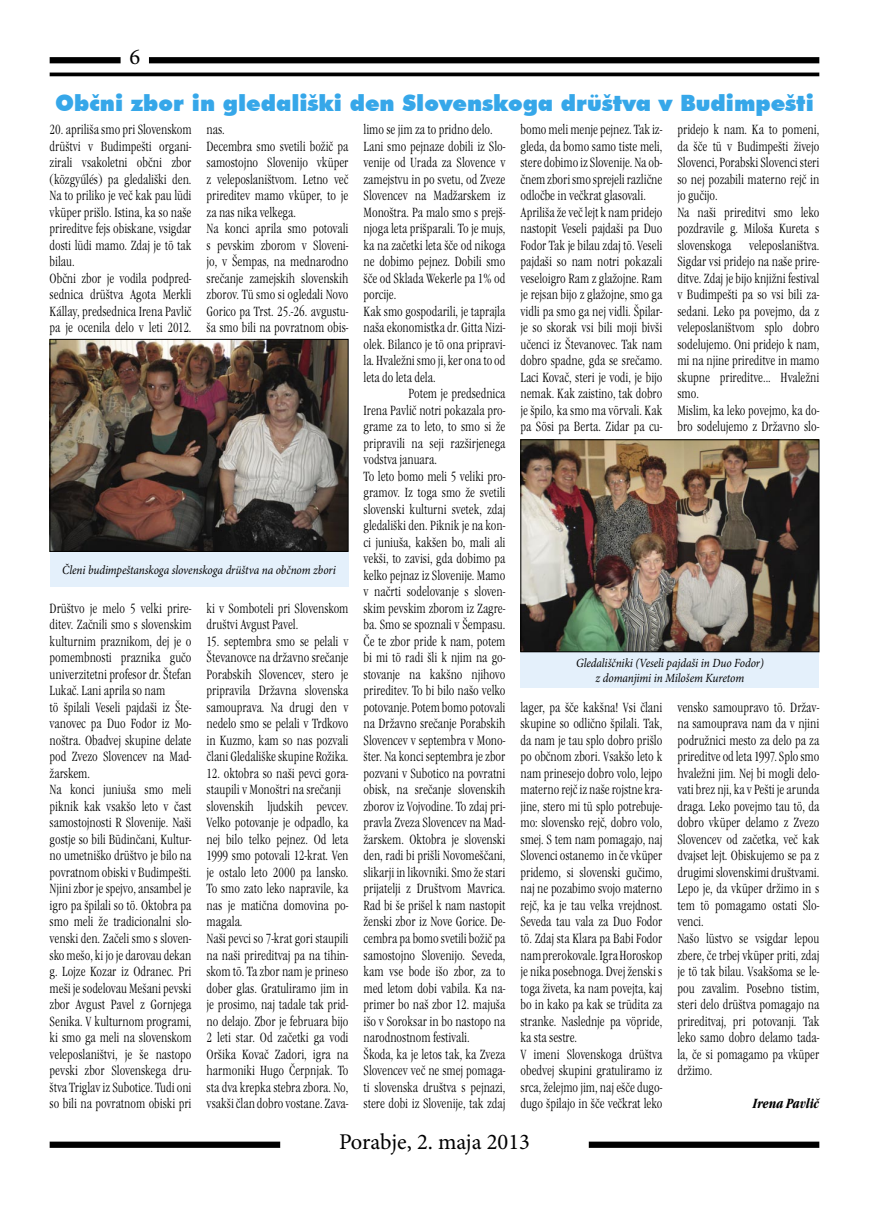
<style>
.page{position:relative;width:869px;height:1205px;background:#fff}
.page>*{position:absolute;margin:0;border:0;box-sizing:border-box;transform-origin:0 0}
.cím{font:900 22.5px "Futura BT";color:#36a7e9}
.t1{font:22.5px "Minion Pro";color:#000}
.ujszoveg{font:13.75px/16.5px "Garamond Itc TEE Ligh Cond";color:#000;text-align:justify;scale:.93 1}
.ujalairas{font:italic 700 condensed 13.75px "Garamond Itc TEE";color:#000;scale:.93 1}
.szoveg{font:italic 12.5px "Minion Pro";letter-spacing:-.005em;color:#000;scale:.9 1}
</style>
<div class="page">
<hr style="left:50px;top:73px;width:769px;height:3px;background:#000">
<div style="left:50px;top:57px;width:70px;height:6px;background:#000"></div>
<div style="left:149px;top:57px;width:670px;height:6px;background:#000"></div>
<div style="left:50px;top:1141px;width:230px;height:7px;background:#000"></div>
<div style="left:588px;top:1141px;width:231px;height:7px;background:#000"></div>
<div style="left:50px;top:552px;width:298px;height:35px;background:#e4f0fb"></div>
<img style="left:52px;top:341px;width:294px;height:209px">
<div style="left:50px;top:339px;width:298px;height:213px;border:1px solid #000"></div>
<div style="left:520px;top:652px;width:299px;height:35px;background:#e4f0fb"></div>
<img style="left:522px;top:441px;width:295px;height:209px">
<div style="left:520px;top:439px;width:299px;height:213px;border:1px solid #000"></div>
<h1 class="t1" style="left:129px;top:44px;width:12px">6</h1>
<p class="cím" style="left:55px;top:90px;width:759px">Občni zbor in gledališki den Slovenskoga drüštva v Budimpešti</p>
<p class="ujszoveg" style="left:50px;top:122px;width:154px">20. apriliša smo pri Slovenskom drüštvi v Budimpešti organi&shy;zirali vsakoletni občni zbor (közgyűlés) pa gledališki den.<br>Na to priliko je več kak pau lüdi vküper prišlo. Istina, ka so naše prireditve fejs obiskane, vsigdar dosti lüdi mamo. Zdaj je tö tak bilau.</p>
<p class="ujszoveg" style="left:50px;top:270px;width:154px">Občni zbor je vodila podpred&shy;sednica drüštva Agota Merkli Kállay, predsednica Irena Pavlič pa je ocenila delo v leti 2012.</p>
<p class="ujszoveg" style="left:206px;top:122px;width:21px">nas.</p>
<p class="ujszoveg" style="left:206px;top:138px;width:154px">Decembra smo svetili božič pa samostojno Slovenijo vküper z veleposlaništvom. Letno več prireditev mamo vküper, to je za nas nika velkega.</p>
<p class="ujszoveg" style="left:206px;top:221px;width:154px">Na konci aprila smo potovali s pevskim zborom v Sloveni&shy;jo, v Šempas, na mednarodno srečanje zamejskih slovenskih zborov. Tü smo si ogledali Novo Gorico pa Trst. 25.-26. avgustu&shy;ša smo bili na povratnom obis-</p>
<p class="szoveg" style="left:62px;top:562px;width:305px">Členi budimpeštanskoga slovenskoga drüštva na občnom zbori</p>
<p class="ujszoveg" style="left:50px;top:600px;width:154px">Drüštvo je melo 5 velki prire&shy;ditev. Začnili smo s slovenskim kulturnim praznikom, dej je o pomembnosti praznika gučo univerzitetni profesor dr. Štefan Lukač. Lani aprila so nam</p>
<p class="ujszoveg" style="left:50px;top:699px;width:154px">tö špilali Veseli pajdaši iz Šte&shy;vanovec pa Duo Fodor iz Mo&shy;noštra. Obadvej skupine delate pod Zvezo Slovencev na Mad&shy;žarskem.</p>
<p class="ujszoveg" style="left:50px;top:782px;width:154px">Na konci juniuša smo meli piknik kak vsakšo leto v čast samostojnosti R Slovenije. Naši gostje so bili Büdinčani, Kultur&shy;no umetniško drüštvo je bilo na povratnom obiski v Budimpešti.<br>Njini zbor je spejvo, ansambel je igro pa špilali so tö. Oktobra pa smo meli že tradicionalni slo&shy;venski den. Začeli smo s sloven&shy;sko mešo, ki jo je darovau dekan g. Lojze Kozar iz Odranec. Pri meši je sodelovau Mešani pevski zbor Avgust Pavel z Gornjega Senika. V kulturnom programi, ki smo ga meli na slovenskom veleposlaništvi, je še nastopo pevski zbor Slovenskega dru&shy;štva Triglav iz Subotice. Tudi oni so bili na povratnom obiski pri</p>
<p class="ujszoveg" style="left:206px;top:600px;width:154px">ki v Somboteli pri Slovenskom društvi Avgust Pavel.</p>
<p class="ujszoveg" style="left:206px;top:633px;width:154px">15. septembra smo se pelali v Števanovce na državno srečanje Porabskih Slovencev, stero je pripravila Državna slovenska samouprava. Na drugi den v nedelo smo se pelali v Trdkovo in Kuzmo, kam so nas pozvali člani Gledališke skupine Rožika.</p>
<p class="ujszoveg" style="left:206px;top:765px;width:154px">12. oktobra so naši pevci gora&shy;staupili v Monoštri na srečanji</p>
<p class="ujszoveg" style="left:206px;top:798px;width:154px">slovenskih ljudskih pevcev.<br>Velko potovanje je odpadlo, ka nej bilo telko pejnez. Od leta 1999 smo potovali 12-krat. Ven je ostalo leto 2000 pa lansko.<br>To smo zato leko napravile, ka nas je matična domovina po&shy;magala.</p>
<p class="ujszoveg" style="left:206px;top:930px;width:154px">Naši pevci so 7-krat gori staupili na naši prireditvaj pa na tihin&shy;skom tö. Ta zbor nam je prineso dober glas. Gratuliramo jim in je prosimo, naj tadale tak prid&shy;no delajo. Zbor je februara bijo 2 leti star. Od začetki ga vodi Oršika Kovač Zadori, igra na harmoniki Hugo Čerpnjak. To sta dva krepka stebra zbora. No, vsakši član dobro vostane. Zava-</p>
<p class="ujszoveg" style="left:363px;top:122px;width:140px">limo se jim za to pridno delo.</p>
<p class="ujszoveg" style="left:363px;top:138px;width:154px">Lani smo pejnaze dobili iz Slo&shy;venije od Urada za Slovence v zamejstvu in po svetu, od Zveze Slovencev na Madžarskem iz Monoštra. Pa malo smo s prejš&shy;njoga leta prišparali. To je mujs, ka na začetki leta šče od nikoga ne dobimo pejnez. Dobili smo šče od Sklada Wekerle pa 1% od porcije.</p>
<p class="ujszoveg" style="left:363px;top:303px;width:154px">Kak smo gospodarili, je taprajla naša ekonomistka dr. Gitta Nizi&shy;olek. Bilanco je tö ona pripravi&shy;la. Hvaležni smo ji, ker ona to od leta do leta dela.</p>
<p class="ujszoveg" style="left:363px;top:386px;width:154px;text-indent:45px">Potem je predsednica Irena Pavlič notri pokazala pro&shy;grame za to leto, to smo si že pripravili na seji razširjenega vodstva januara.</p>
<p class="ujszoveg" style="left:363px;top:468px;width:154px">To leto bomo meli 5 veliki pro&shy;gramov. Iz toga smo že svetili slovenski kulturni svetek, zdaj gledališki den. Piknik je na kon&shy;ci juniuša, kakšen bo, mali ali vekši, to zavisi, gda dobimo pa kelko pejnaz iz Slovenije. Mamo v načrti sodelovanje s sloven&shy;skim pevskim zborom iz Zagre&shy;ba. Smo se spoznali v Šempasu.<br>Če te zbor pride k nam, potem bi mi tö radi šli k njim na go&shy;stovanje na kakšno njihovo prireditev. To bi bilo našo velko potovanje. Potem bomo potovali na Državno srečanje Porabskih Slovencev v septembra v Mono&shy;šter. Na konci septembra je zbor pozvani v Subotico na povratni obisk, na srečanje slovenskih zborov iz Vojvodine. To zdaj pri&shy;pravla Zveza Slovencev na Mad&shy;žarskem. Oktobra je slovenski den, radi bi prišli Novomeščani, slikarji in likovniki. Smo že stari prijatelji z Društvom Mavrica.<br>Rad bi še prišel k nam nastopit ženski zbor iz Nove Gorice. De&shy;cembra pa bomo svetili božič pa samostojno Slovenijo. Seveda, kam vse bode išo zbor, za to med letom dobi vabila. Ka na&shy;primer bo naš zbor 12. majuša išo v Soroksar in bo nastopo na narodnostnom festivali.</p>
<p class="ujszoveg" style="left:363px;top:1046px;width:154px">Škoda, ka je letos tak, ka Zveza Slovencev več ne smej pomaga&shy;ti slovenska društva s pejnazi, stere dobi iz Slovenije, tak zdaj</p>
<p class="ujszoveg" style="left:520px;top:122px;width:154px">bomo meli menje pejnez. Tak iz&shy;gleda, da bomo samo tiste meli, stere dobimo iz Slovenije. Na ob&shy;čnem zbori smo sprejeli različne odločbe in večkrat glasovali.</p>
<p class="ujszoveg" style="left:520px;top:204px;width:154px">Apriliša že več lejt k nam pridejo nastopit Veseli pajdaši pa Duo Fodor Tak je bilau zdaj tö. Veseli pajdaši so nam notri pokazali veseloigro Ram z glažojne. Ram je rejsan bijo z glažojne, smo ga vidli pa smo ga nej vidli. Špilar&shy;je so skorak vsi bili moji bivši učenci iz Števanovec. Tak nam dobro spadne, gda se srečamo.<br>Laci Kovač, steri je vodi, je bijo nemak. Kak zaistino, tak dobro je špilo, ka smo ma vörvali. Kak pa Sösi pa Berta. Zidar pa cu-</p>
<p class="ujszoveg" style="left:677px;top:122px;width:154px">pridejo k nam. Ka to pomeni, da šče tü v Budimpešti živejo Slovenci, Porabski Slovenci steri so nej pozabili materno rejč in jo gučijo.</p>
<p class="ujszoveg" style="left:677px;top:204px;width:154px">Na naši prireditvi smo leko pozdravile g. Miloša Kureta s slovenskoga</p>
<p class="ujszoveg" style="left:677px;top:237px;width:154px;text-indent:72px">veleposlaništva.<br>Sigdar vsi pridejo na naše prire&shy;ditve. Zdaj je bijo knjižni festival v Budimpešti pa so vsi bili za&shy;sedani. Leko pa povejmo, da z veleposlaništvom splo dobro sodelujemo. Oni pridejo k nam, mi na njine prireditve in mamo skupne prireditve... Hvaležni smo.</p>
<p class="ujszoveg" style="left:677px;top:402px;width:154px">Mislim, ka leko povejmo, ka do&shy;bro sodelujemo z Državno slo-</p>
<p class="szoveg" style="left:576px;top:655px;width:210px">Gledališčniki (Veseli pajdaši in Duo Fodor)</p>
<p class="szoveg" style="left:595px;top:670px;width:166px">z domanjimi in Milošem Kuretom</p>
<p class="ujszoveg" style="left:520px;top:699px;width:154px">lager, pa šče kakšna! Vsi člani skupine so odlično špilali. Tak, da nam je tau splo dobro prišlo po občnom zbori. Vsakšo leto k nam prinesejo dobro volo, lejpo materno rejč iz naše rojstne kra&shy;jine, stero mi tü splo potrebuje&shy;mo: slovensko rejč, dobro volo, smej. S tem nam pomagajo, naj Slovenci ostanemo in če vküper pridemo, si slovenski gučimo, naj ne pozabimo svojo materno rejč, ka je tau velka vrejdnost.<br>Seveda tau vala za Duo Fodor tö. Zdaj sta Klara pa Babi Fodor nam prerokovale. Igra Horoskop je nika posebnoga. Dvej ženski s toga živeta, ka nam povejta, kaj bo in kako pa kak se trüdita za stranke. Naslednje pa vöpride, ka sta sestre.</p>
<p class="ujszoveg" style="left:520px;top:1046px;width:154px">V imeni Slovenskoga drüštva obedvej skupini gratuliramo iz srca, želejmo jim, naj ešče dugo&shy;dugo špilajo in šče večkrat leko</p>
<p class="ujszoveg" style="left:677px;top:699px;width:154px">vensko samoupravo tö. Držav&shy;na samouprava nam da v njini podružnici mesto za delo pa za prireditve od leta 1997. Splo smo hvaležni jim. Nej bi mogli delo&shy;vati brez nji, ka v Pešti je arunda draga. Leko povejmo tau tö, da dobro vküper delamo z Zvezo Slovencev od začetka, več kak dvajset lejt. Obiskujemo se pa z drugimi slovenskimi društvami.<br>Lepo je, da vküper držimo in s tem tö pomagamo ostati Slo&shy;venci.</p>
<p class="ujszoveg" style="left:677px;top:930px;width:154px">Našo lüstvo se vsigdar lepou zbere, če trbej vküper priti, zdaj je tö tak bilau. Vsakšoma se le&shy;pou zavalim. Posebno tistim, steri delo drüštva pomagajo na prireditvaj, pri potovanji. Tak leko samo dobro delamo tada&shy;la, če si pomagamo pa vküper držimo.</p>
<p class="ujalairas" style="left:752px;top:1095px;width:73px">Irena Pavlič</p>
<h1 class="t1" style="left:339px;top:1128px;width:192px">Porabje, 2. maja 2013</h1>
</div>
